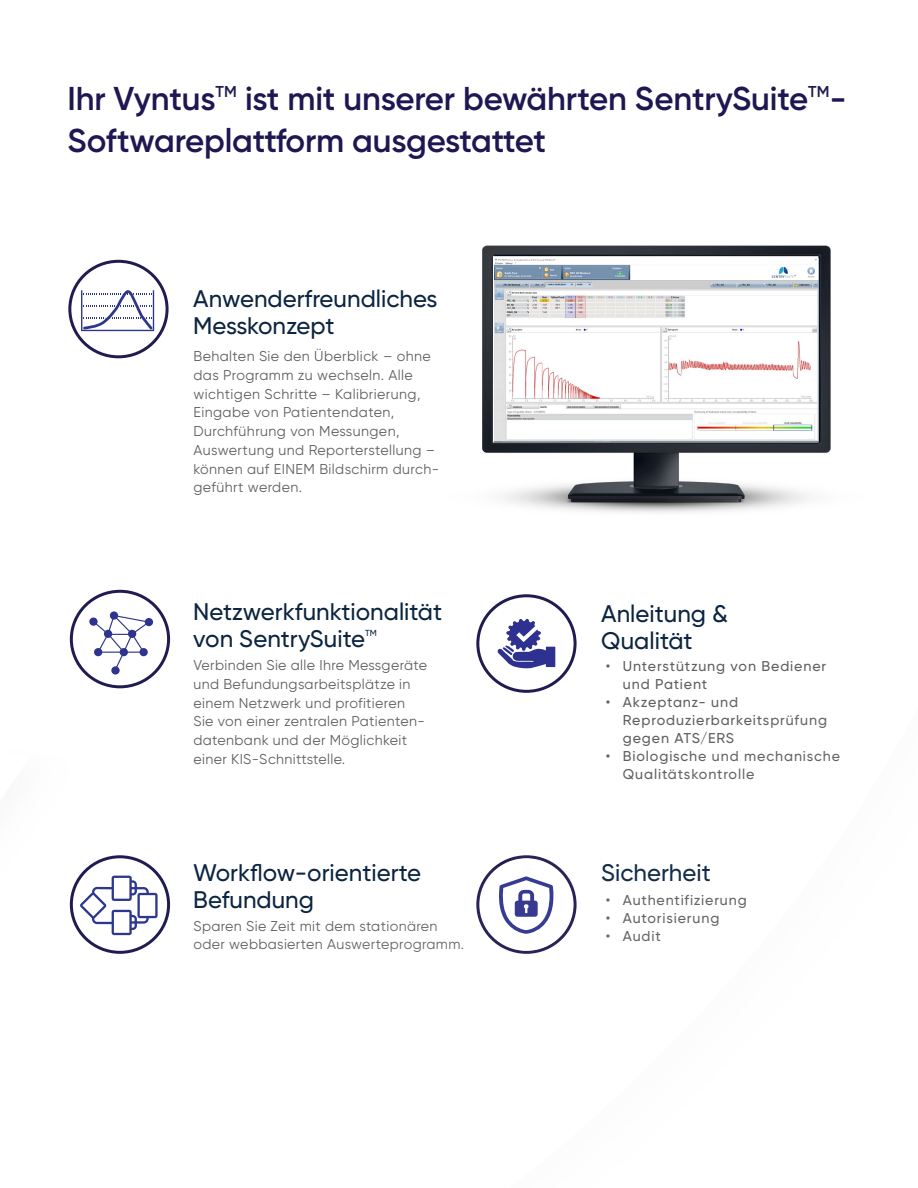
<style>
.page{position:relative;width:918px;height:1188px;background:#fff}
.page>*{position:absolute;margin:0;border:0;box-sizing:border-box;transform-origin:0 0}
.t1{font:600 33px/42px "Gilroy";letter-spacing:-.005em;color:#1e1752}
.t2{font:500 24px/27px "Gilroy";color:#0b2541}
.t3{font:14.25px/18.8px "Gilroy";letter-spacing:.025em;color:#5f6062}
.t4{font:500 14.25px/18px "Gilroy";letter-spacing:.06em;color:#5f6062}
.t5{font:500 8.7px "Gilroy";color:#0b2541}
</style>
<div class="page">
<img style="left:482px;top:245px;width:349px;height:268px">
<img style="left:495px;top:260px;width:325px;height:182px">
<svg style="left:69px;top:593px;width:33px;height:358px"></svg>
<svg style="left:89px;top:611px;width:13px;height:64px"></svg>
<svg style="left:81px;top:290px;width:73px;height:41px"></svg>
<div style="left:68px;top:260px;width:101px;height:98px;border:3px solid #201c51;border-radius:50%"></div>
<svg style="left:71px;top:857px;width:98px;height:95px"></svg>
<svg style="left:80px;top:876px;width:22px;height:59px"></svg>
<svg style="left:102px;top:589px;width:475px;height:365px"></svg>
<h1 class="t1" style="left:67px;top:78px;width:781px">Ihr Vyntus<sup>TM</sup> ist mit unserer bewährten SentrySuite<sup>TM</sup>-<br>Softwareplattform ausgestattet</h1>
<h2 class="t2" style="left:193px;top:285px;width:246px">Anwenderfreundliches<br>Messkonzept</h2>
<p class="t3" style="left:193px;top:347px;width:247px">Behalten Sie den Überblick – ohne das Programm zu wechseln. Alle wichtigen Schritte – Kalibrierung,<br>Eingabe von Patientendaten,<br>Durchführung von Messungen,<br>Auswertung und Reporterstellung – können auf EINEM Bildschirm durch&shy;geführt werden.</p>
<h2 class="t2" style="left:193px;top:598px;width:250px">Netzwerkfunktionalität von SentrySuite</h2>
<p class="t5" style="left:365px;top:628px;width:13px">TM</p>
<p class="t3" style="left:193px;top:656px;width:235px">Verbinden Sie alle Ihre Messgeräte und Befundungsarbeitsplätze in einem Netzwerk und profitieren<br>Sie von einer zentralen Patienten&shy;datenbank und der Möglichkeit einer KIS-Schnittstelle.</p>
<h2 class="t2" style="left:601px;top:600px;width:128px">Anleitung &amp;<br>Qualität</h2>
<p class="t4" style="left:623px;top:657px;width:205px;text-indent:-17px">• Unterstützung von Bediener und Patient</p>
<p class="t4" style="left:623px;top:693px;width:206px;text-indent:-17px">• Akzeptanz- und<br>Reproduzierbarkeitsprüfung gegen ATS/ERS</p>
<p class="t4" style="left:623px;top:747px;width:219px;text-indent:-17px">• Biologische und mechanische<br>Qualitätskontrolle</p>
<h2 class="t2" style="left:193px;top:859px;width:229px">Workflow-orientierte</h2>
<h2 class="t2" style="left:601px;top:859px;width:111px">Sicherheit</h2>
<h2 class="t2" style="left:193px;top:886px;width:122px">Befundung</h2>
<p class="t4" style="left:606px;top:891px;width:143px">• Authentifizierung</p>
<p class="t4" style="left:606px;top:909px;width:115px">• Autorisierung</p>
<p class="t4" style="left:606px;top:927px;width:57px">• Audit</p>
<p class="t3" style="left:193px;top:916px;width:272px">Sparen Sie Zeit mit dem stationären oder webbasierten Auswerteprogramm.</p>
</div>
